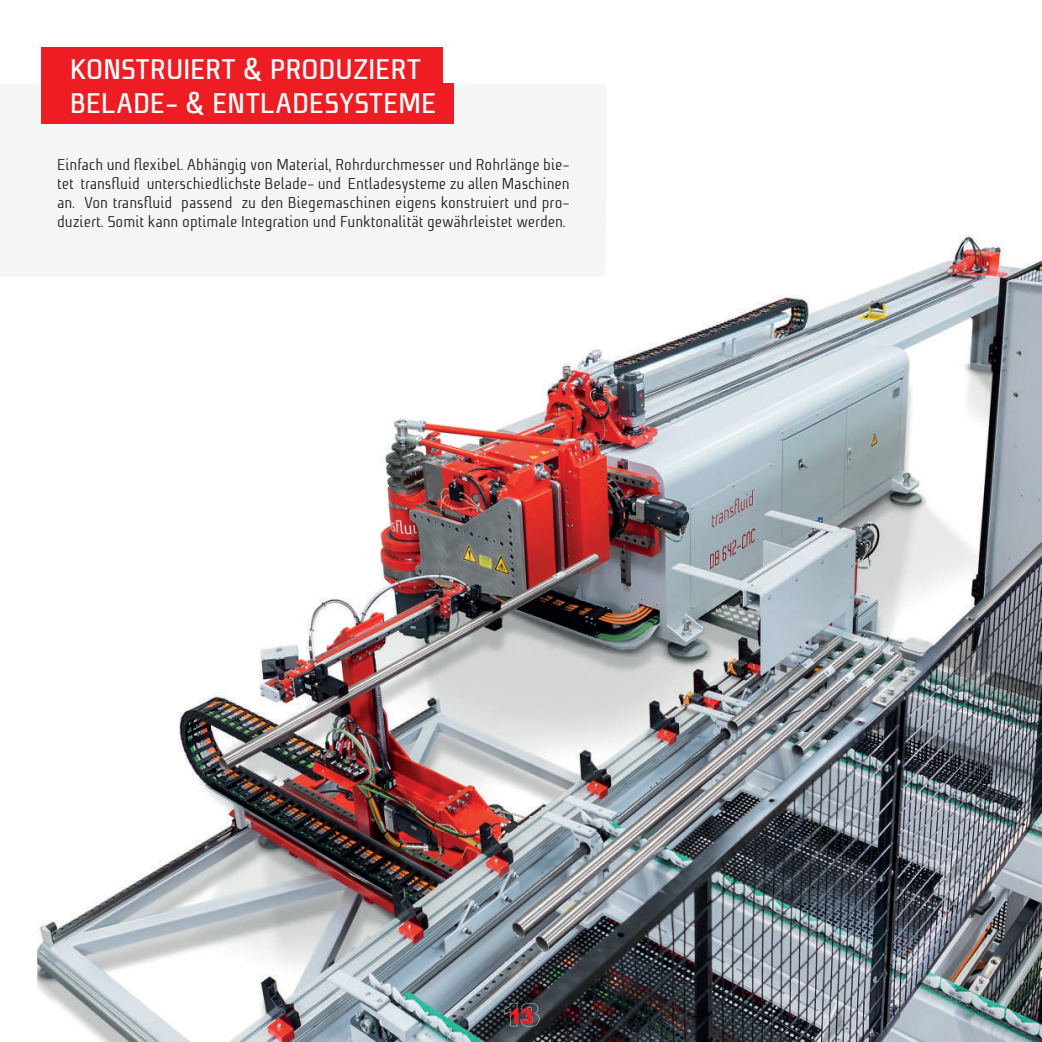
<style>
.page{position:relative;width:1042px;height:1042px;background:#fff}
.page>*{position:absolute;margin:0;border:0;box-sizing:border-box;transform-origin:0 0}
.t1{font:700 28.18px/33.9px "Niks";letter-spacing:.01em;color:#fff}
.t2{font:900 21px "Arial";color:#ee1d23}
.t3{font:15.75px/18.9px "Niks";color:#231f20;text-align:justify}
</style>
<div class="page">
<img style="left:37px;top:235px;width:1005px;height:807px">
<div style="left:37px;top:235px;width:570px;height:42px;background:#f5f5f6"></div>
<div style="left:41px;top:48px;width:401px;height:40px;background:#ee1d23"></div>
<div style="left:41px;top:83px;width:413px;height:40px;background:#ee1d23"></div>
<img style="left:504px;top:1003px;width:35px;height:23px">
<h1 class="t1" style="left:70px;top:53px;width:367px">KONSTRUIERT &amp; PRODUZIERT<br>BELADE- &amp; ENTLADESYSTEME</h1>
<p class="t3" style="left:57px;top:155px;width:514px">Einfach und flexibel. Abhängig von Material, Rohrdurchmesser und Rohrlänge bie&shy;tet transfluid unterschiedlichste Belade- und Entladesysteme zu allen Maschinen an. Von transfluid passend zu den Biegemaschinen eigens konstruiert und pro&shy;duziert. Somit kann optimale Integration und Funktonalität gewährleistet werden.</p>
<h2 class="t2" style="left:508px;top:1001px;width:27px">13</h2>
</div>
